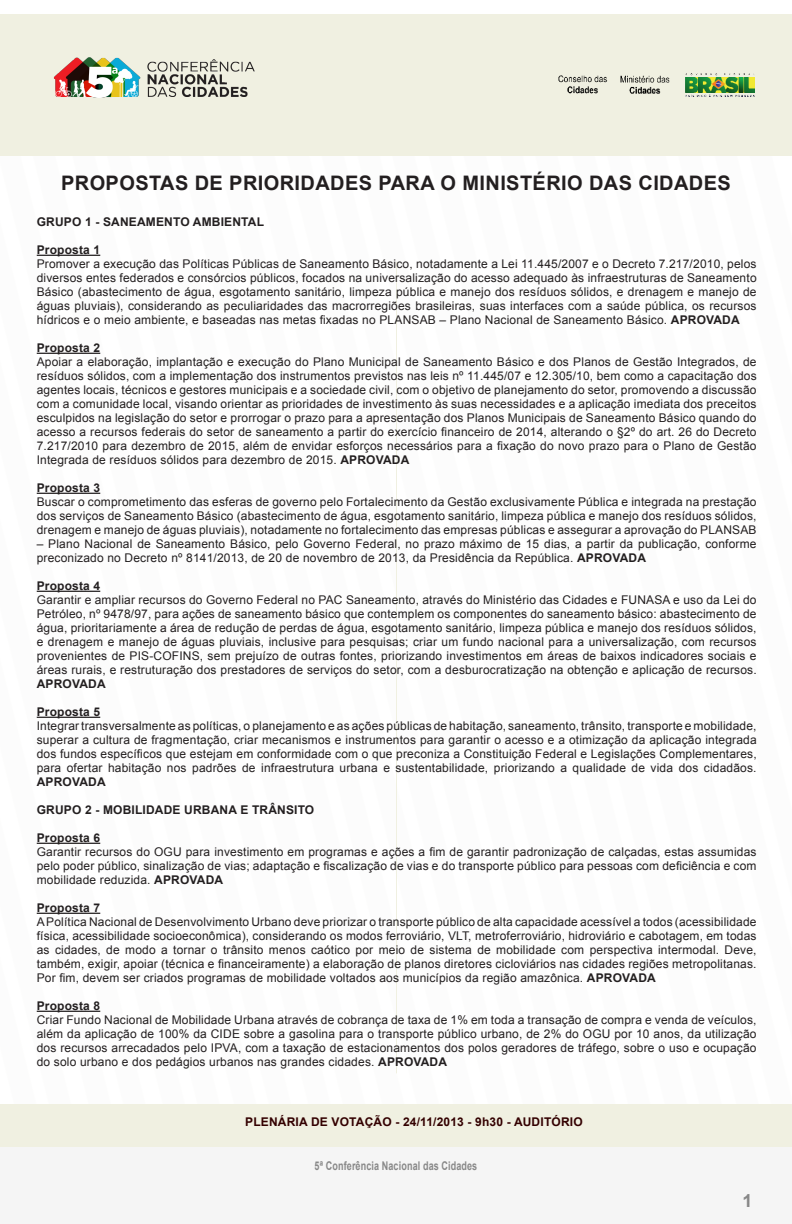
<style>
.page{position:relative;width:792px;height:1224px;background:#fff}
.page>*{position:absolute;margin:0;border:0;box-sizing:border-box;transform-origin:0 0}
.t1{font:700 20px "Arial";letter-spacing:.02em;color:#231f20}
.t2{font:700 18px "Arial";color:#888}
.t3{font:12px/14px "Arial";letter-spacing:.015em;color:#231f20;text-align:justify}
.t4{font:700 12px "Arial";letter-spacing:.015em;color:#231f20}
.t5{font:700 12px "Arial";letter-spacing:.015em;color:#300}
.t6{font:700 12px "Arial";letter-spacing:.015em;color:#888;scale:.75 1}
.s1{font-weight:700}
</style>
<div class="page">
<div style="left:0;top:14px;width:792px;height:142px;background:#f0f0e1"></div>
<img style="left:559px;top:74px;width:196px;height:23px">
<img style="left:53px;top:57px;width:202px;height:41px">
<div style="left:0;top:1116px;width:792px;height:108px;background:#f5f5f5"></div>
<hr style="left:396px;top:262px;width:1px;height:811px;background:#f0f0e1">
<hr style="left:37px;top:255px;width:63px;height:1px;background:#231f20">
<hr style="left:37px;top:353px;width:63px;height:1px;background:#231f20">
<hr style="left:37px;top:493px;width:63px;height:1px;background:#231f20">
<hr style="left:37px;top:591px;width:63px;height:1px;background:#231f20">
<hr style="left:37px;top:717px;width:63px;height:1px;background:#231f20">
<hr style="left:37px;top:843px;width:63px;height:1px;background:#231f20">
<hr style="left:37px;top:913px;width:63px;height:1px;background:#231f20">
<hr style="left:37px;top:1011px;width:63px;height:1px;background:#231f20">
<div style="left:0;top:1105px;width:792px;height:42px;background:#f0f0e1"></div>
<h1 class="t1" style="left:61px;top:170px;width:671px">PROPOSTAS DE PRIORIDADES PARA O MINISTÉRIO DAS CIDADES</h1>
<p class="t4" style="left:37px;top:214px;width:229px">GRUPO 1 - SANEAMENTO AMBIENTAL</p>
<p class="t4" style="left:37px;top:242px;width:65px">Proposta 1</p>
<p class="t3" style="left:37px;top:257px;width:721px">Promover a execução das Políticas Públicas de Saneamento Básico, notadamente a Lei 11.445/2007 e o Decreto 7.217/2010, pelos diversos entes federados e consórcios públicos, focados na universalização do acesso adequado às infraestruturas de Saneamento Básico (abastecimento de água, esgotamento sanitário, limpeza pública e manejo dos resíduos sólidos, e drenagem e manejo de águas pluviais), considerando as peculiaridades das macrorregiões brasileiras, suas interfaces com a saúde pública, os recursos hídricos e o meio ambiente, e baseadas nas metas fixadas no PLANSAB – Plano Nacional de Saneamento Básico. <span class="s1">APROVADA</span></p>
<p class="t4" style="left:37px;top:340px;width:65px">Proposta 2</p>
<p class="t3" style="left:37px;top:355px;width:721px">Apoiar a elaboração, implantação e execução do Plano Municipal de Saneamento Básico e dos Planos de Gestão Integrados, de resíduos sólidos, com a implementação dos instrumentos previstos nas leis nº 11.445/07 e 12.305/10, bem como a capacitação dos agentes locais, técnicos e gestores municipais e a sociedade civil, com o objetivo de planejamento do setor, promovendo a discussão com a comunidade local, visando orientar as prioridades de investimento às suas necessidades e a aplicação imediata dos preceitos esculpidos na legislação do setor e prorrogar o prazo para a apresentação dos Planos Municipais de Saneamento Básico quando do acesso a recursos federais do setor de saneamento a partir do exercício financeiro de 2014, alterando o §2º do art. 26 do Decreto 7.217/2010 para dezembro de 2015, além de envidar esforços necessários para a fixação do novo prazo para o Plano de Gestão Integrada de resíduos sólidos para dezembro de 2015. <span class="s1">APROVADA</span></p>
<p class="t4" style="left:37px;top:480px;width:65px">Proposta 3</p>
<p class="t3" style="left:37px;top:495px;width:721px">Buscar o comprometimento das esferas de governo pelo Fortalecimento da Gestão exclusivamente Pública e integrada na prestação dos serviços de Saneamento Básico (abastecimento de água, esgotamento sanitário, limpeza pública e manejo dos resíduos sólidos, drenagem e manejo de águas pluviais), notadamente no fortalecimento das empresas públicas e assegurar a aprovação do PLANSAB</p>
<p class="t3" style="left:37px;top:537px;width:721px">– Plano Nacional de Saneamento Básico, pelo Governo Federal, no prazo máximo de 15 dias, a partir da publicação, conforme preconizado no Decreto nº 8141/2013, de 20 de novembro de 2013, da Presidência da República. <span class="s1">APROVADA</span></p>
<p class="t4" style="left:37px;top:578px;width:65px">Proposta 4</p>
<p class="t3" style="left:37px;top:593px;width:721px">Garantir e ampliar recursos do Governo Federal no PAC Saneamento, através do Ministério das Cidades e FUNASA e uso da Lei do Petróleo, nº 9478/97, para ações de saneamento básico que contemplem os componentes do saneamento básico: abastecimento de água, prioritariamente a área de redução de perdas de água, esgotamento sanitário, limpeza pública e manejo dos resíduos sólidos, e drenagem e manejo de águas pluviais, inclusive para pesquisas; criar um fundo nacional para a universalização, com recursos provenientes de PIS-COFINS, sem prejuízo de outras fontes, priorizando investimentos em áreas de baixos indicadores sociais e áreas rurais, e restruturação dos prestadores de serviços do setor, com a desburocratização na obtenção e aplicação de recursos.</p>
<p class="t4" style="left:37px;top:676px;width:70px">APROVADA</p>
<p class="t4" style="left:37px;top:704px;width:65px">Proposta 5</p>
<p class="t3" style="left:37px;top:719px;width:721px">Integrar transversalmente as políticas, o planejamento e as ações públicas de habitação, saneamento, trânsito, transporte e mobilidade, superar a cultura de fragmentação, criar mecanismos e instrumentos para garantir o acesso e a otimização da aplicação integrada dos fundos específicos que estejam em conformidade com o que preconiza a Constituição Federal e Legislações Complementares, para ofertar habitação nos padrões de infraestrutura urbana e sustentabilidade, priorizando a qualidade de vida dos cidadãos.</p>
<p class="t4" style="left:37px;top:774px;width:70px">APROVADA</p>
<p class="t4" style="left:37px;top:802px;width:279px">GRUPO 2 - MOBILIDADE URBANA E TRÂNSITO</p>
<p class="t4" style="left:37px;top:830px;width:65px">Proposta 6</p>
<p class="t3" style="left:37px;top:845px;width:721px">Garantir recursos do OGU para investimento em programas e ações a fim de garantir padronização de calçadas, estas assumidas pelo poder público, sinalização de vias; adaptação e fiscalização de vias e do transporte público para pessoas com deficiência e com mobilidade reduzida. <span class="s1">APROVADA</span></p>
<p class="t4" style="left:37px;top:900px;width:65px">Proposta 7</p>
<p class="t3" style="left:37px;top:915px;width:721px">A Política Nacional de Desenvolvimento Urbano deve priorizar o transporte público de alta capacidade acessível a todos (acessibilidade física, acessibilidade socioeconômica), considerando os modos ferroviário, VLT, metroferroviário, hidroviário e cabotagem, em todas as cidades, de modo a tornar o trânsito menos caótico por meio de sistema de mobilidade com perspectiva intermodal. Deve, também, exigir, apoiar (técnica e financeiramente) a elaboração de planos diretores cicloviários nas cidades regiões metropolitanas.<br>Por fim, devem ser criados programas de mobilidade voltados aos municípios da região amazônica. <span class="s1">APROVADA</span></p>
<p class="t4" style="left:37px;top:998px;width:65px">Proposta 8</p>
<p class="t3" style="left:37px;top:1013px;width:721px">Criar Fundo Nacional de Mobilidade Urbana através de cobrança de taxa de 1% em toda a transação de compra e venda de veículos, além da aplicação de 100% da CIDE sobre a gasolina para o transporte público urbano, de 2% do OGU por 10 anos, da utilização dos recursos arrecadados pelo IPVA, com a taxação de estacionamentos dos polos geradores de tráfego, sobre o uso e ocupação do solo urbano e dos pedágios urbanos nas grandes cidades. <span class="s1">APROVADA</span></p>
<p class="t5" style="left:245px;top:1113px;width:339px">PLENÁRIA DE VOTAÇÃO - 24/11/2013 - 9h30 - AUDITÓRIO</p>
<p class="t6" style="left:315px;top:1158px;width:218px">5ª Conferência Nacional das Cidades</p>
<h2 class="t2" style="left:742px;top:1188px;width:12px">1</h2>
</div>
